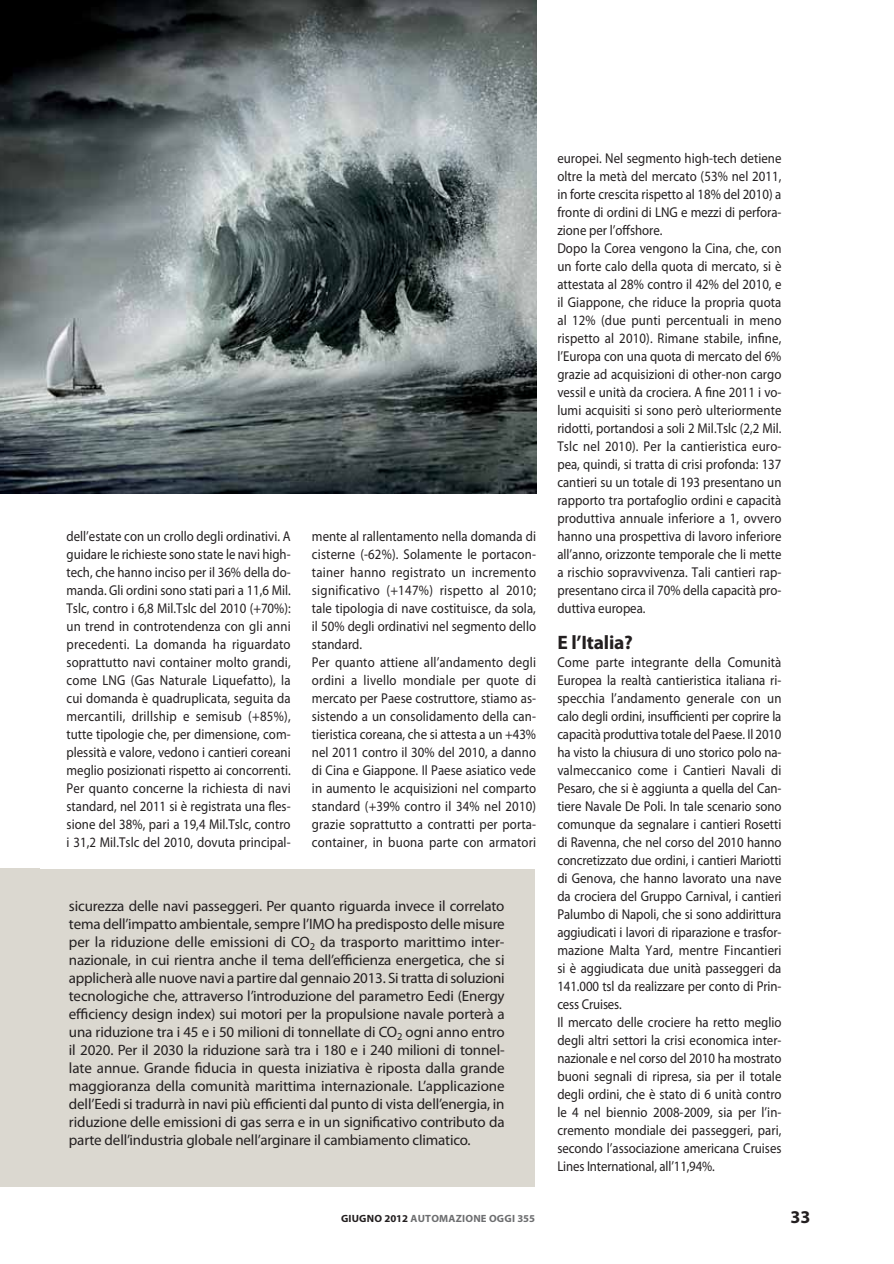
<style>
.page{position:relative;width:894px;height:1264px;background:#fff}
.page>*{position:absolute;margin:0;border:0;box-sizing:border-box;transform-origin:0 0}
.t1{font:700 19.5px "Myriad Pro";letter-spacing:-.01em;color:#231f20}
.t2{font:700 18px "Myriad Pro";color:#231f20}
.t3{font:15px/18px "Myriad Pro";letter-spacing:-.01em;color:#231f20;text-align:justify}
.t4{font:14.25px/18px "Myriad Pro";color:#231f20;scale:.9 1}
.t5{font:700 10.5px "Myriad Pro";letter-spacing:.02em;color:#6d6e70}
.s1{color:#231f20}
</style>
<div class="page">
<img style="left:0;top:0;width:536px;height:493px">
<div style="left:39px;top:869px;width:495px;height:318px;background:#dbd8d0"></div>
<div style="left:0;top:869px;width:40px;height:318px;background:#dbd8d0"></div>
<p class="t4" style="left:67px;top:529px;width:250px;text-align:justify">dell’estate con un crollo degli ordinativi. A guidare le richieste sono state le navi high&shy;tech, che hanno inciso per il 36% della do&shy;manda. Gli ordini sono stati pari a 11,6 Mil.<br>Tslc, contro i 6,8 Mil.Tslc del 2010 (+70%): un trend in controtendenza con gli anni precedenti. La domanda ha riguardato soprattutto navi container molto grandi, come LNG (Gas Naturale Liquefatto), la cui domanda è quadruplicata, seguita da mercantili, drillship e semisub (+85%), tutte tipologie che, per dimensione, com&shy;plessità e valore, vedono i cantieri coreani meglio posizionati rispetto ai concorrenti.<br>Per quanto concerne la richiesta di navi standard, nel 2011 si è registrata una fles&shy;sione del 38%, pari a 19,4 Mil.Tslc, contro i 31,2 Mil.Tslc del 2010, dovuta principal-</p>
<p class="t4" style="left:312px;top:529px;width:250px">mente al rallentamento nella domanda di cisterne (-62%). Solamente le portacon&shy;tainer hanno registrato un incremento significativo (+147%) rispetto al 2010; tale tipologia di nave costituisce, da sola, il 50% degli ordinativi nel segmento dello standard.<br>Per quanto attiene all’andamento degli ordini a livello mondiale per quote di mercato per Paese costruttore, stiamo as&shy;sistendo a un consolidamento della can&shy;tieristica coreana, che si attesta a un +43% nel 2011 contro il 30% del 2010, a danno di Cina e Giappone. Il Paese asiatico vede in aumento le acquisizioni nel comparto standard (+39% contro il 34% nel 2010) grazie soprattutto a contratti per porta&shy;container, in buona parte con armatori</p>
<p class="t3" style="left:69px;top:898px;width:437px">sicurezza delle navi passeggeri. Per quanto riguarda invece il correlato tema dell’impatto ambientale, sempre l’IMO ha predisposto delle misure per la riduzione delle emissioni di CO<sub>2</sub> da trasporto marittimo inter&shy;nazionale, in cui rientra anche il tema dell’efficienza energetica, che si applicherà alle nuove navi a partire dal gennaio 2013. Si tratta di soluzioni tecnologiche che, attraverso l’introduzione del parametro Eedi (Energy efficiency design index) sui motori per la propulsione navale porterà a una riduzione tra i 45 e i 50 milioni di tonnellate di CO<sub>2</sub> ogni anno entro il 2020. Per il 2030 la riduzione sarà tra i 180 e i 240 milioni di tonnel&shy;late annue. Grande fiducia in questa iniziativa è riposta dalla grande maggioranza della comunità marittima internazionale. L’applicazione dell’Eedi si tradurrà in navi più efficienti dal punto di vista dell’energia, in riduzio ne delle emissioni di gas serra e in un significativo contributo da parte dell’industria globale nell’arginare il cambiamento climatico.</p>
<p class="t4" style="left:557px;top:151px;width:250px">europei. Nel segmento high-tech detiene oltre la metà del mercato (53% nel 2011, in forte crescita rispetto al 18% del 2010) a fronte di ordini di LNG e mezzi di perfora&shy;zione per l’offshore.<br>Dopo la Corea vengono la Cina, che, con un forte calo della quota di mercato, si è attestata al 28% contro il 42% del 2010, e il Giappone, che riduce la propria quota al 12% (due punti percentuali in meno rispetto al 2010). Rimane stabile, infine, l’Europa con una quota di mercato del 6% grazie ad acquisizioni di other-non cargo vessil e unità da crociera. A fine 2011 i vo&shy;lumi acquisiti si sono però ulteriormente ridotti, portandosi a soli 2 Mil.Tslc (2,2 Mil.<br>Tslc nel 2010). Per la cantieristica euro&shy;pea, quindi, si tratta di crisi profonda: 137 cantieri su un totale di 193 presentano un rapporto tra portafoglio ordini e capacità produttiva annuale inferiore a 1, ovvero hanno una prospettiva di lavoro inferiore all’anno, orizzonte temporale che li mette a rischio sopravvivenza. Tali cantieri rap&shy;presentano circa il 70% della capacità pro&shy;duttiva europea.</p>
<h1 class="t1" style="left:557px;top:635px;width:77px">E l’Italia?</h1>
<p class="t4" style="left:557px;top:655px;width:250px">Come parte integrante della Comunità Europea la realtà cantieristica italiana ri&shy;specchia l’andamento generale con un calo degli ordini, insufficienti per coprire la capacità produttiva totale del Paese. Il 2010 ha visto la chiusura di uno storico polo na&shy;valmeccanico come i Cantieri Navali di Pesaro, che si è aggiunta a quella del Can&shy;tiere Navale De Poli. In tale scenario sono comunque da segnalare i cantieri Rosetti di Ravenna, che nel corso del 2010 hanno concretizzato due ordini, i cantieri Mariotti di Genova, che hanno lavorato una nave da crociera del Gruppo Carnival, i cantieri Palumbo di Napoli, che si sono addirittura aggiudicati i lavori di riparazione e trasfor&shy;mazione Malta Yard, mentre Fincantieri si è aggiudicata due unità passeggeri da 141.000 tsl da realizzare per conto di Prin&shy;cess Cruises.<br>Il mercato delle crociere ha retto meglio degli altri settori la crisi economica inter&shy;nazionale e nel corso del 2010 ha mostrato buoni segnali di ripresa, sia per il totale degli ordini, che è stato di 6 unità contro le 4 nel biennio 2008-2009, sia per l’in&shy;cremento mondiale dei passeggeri, pari, secondo l’associazione americana Cruises Lines International, all’11,94%.</p>
<p class="t5" style="left:341px;top:1214px;width:196px"><span class="s1">GIUGNO 2012</span> AUTOMAZIONE OGGI 355</p>
<p class="t2" style="left:790px;top:1211px;width:21px">33</p>
</div>
